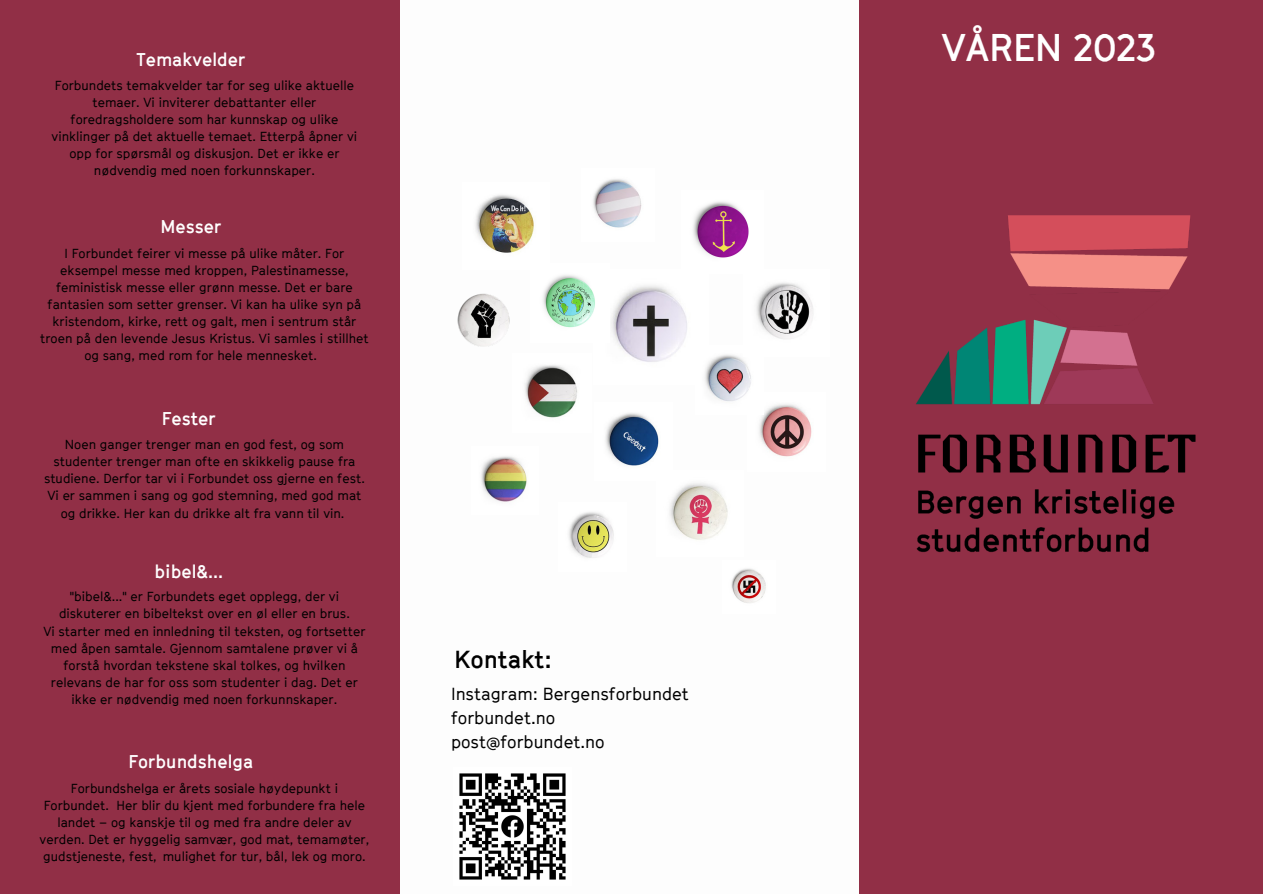
<style>
.page{position:relative;width:1263px;height:894px;background:#fff}
.page>*{position:absolute;margin:0;border:0;box-sizing:border-box;transform-origin:0 0}
.t1{font:700 37.5px "GT Cinetype";color:#fff}
.t2{font:700 24px "GT Cinetype";color:#000}
.t3{font:700 18px "GT Cinetype";color:#fff}
.t4{font:17.1px/23.5px "GT Cinetype";color:#000}
.t5{font:12.75px/17.1px "GT Cinetype";color:#000;text-align:center}
</style>
<div class="page">
<div style="left:859px;top:0;width:404px;height:780px;background:#912f46"></div>
<img style="left:593px;top:179px;width:49px;height:49px">
<img style="left:475px;top:195px;width:59px;height:58px">
<img style="left:759px;top:404px;width:53px;height:53px">
<img style="left:611px;top:285px;width:76px;height:77px">
<img style="left:525px;top:365px;width:52px;height:53px">
<img style="left:731px;top:568px;width:35px;height:35px">
<img style="left:704px;top:354px;width:60px;height:60px">
<img style="left:568px;top:512px;width:46px;height:46px">
<img style="left:743px;top:282px;width:70px;height:74px">
<img style="left:605px;top:413px;width:54px;height:53px">
<img style="left:669px;top:483px;width:59px;height:57px">
<div style="left:0;top:0;width:399px;height:893px;background:#912f46"></div>
<img style="left:457px;top:293px;width:53px;height:54px">
<img style="left:481px;top:456px;width:46px;height:46px">
<img style="left:543px;top:275px;width:52px;height:53px">
<div style="left:859px;top:772px;width:404px;height:121px;background:#912f46"></div>
<img style="left:693px;top:201px;width:56px;height:57px">
<img style="left:916px;top:215px;width:280px;height:337px">
<img style="left:459px;top:773px;width:107px;height:107px">
<h3 class="t3" style="left:136px;top:48px;width:110px">Temakvelder</h3>
<p class="t5" style="left:52px;top:76px;width:307px">Forbundets temakvelder tar for seg ulike aktuelle temaer. Vi inviterer debattanter eller foredragsholdere som har kunnskap og ulike vinklinger på det aktuelle temaet. Etterpå åpner vi opp for spørsmål og diskusjon. Det er ikke er nødvendig med noen forkunnskaper.</p>
<h3 class="t3" style="left:160px;top:215px;width:62px">Messer</h3>
<p class="t5" style="left:40px;top:244px;width:330px">I Forbundet feirer vi messe på ulike måter. For eksempel messe med kroppen, Palestinamesse, feministisk messe eller grønn messe. Det er bare fantasien som setter grenser. Vi kan ha ulike syn på kristendom, kirke, rett og galt, men i sentrum står troen på den levende Jesus Kristus. Vi samles i stillhet og sang, med rom for hele mennesket.</p>
<h3 class="t3" style="left:162px;top:407px;width:56px">Fester</h3>
<p class="t5" style="left:44px;top:435px;width:322px">Noen ganger trenger man en god fest, og som studenter trenger man ofte en skikkelig pause fra studiene. Derfor tar vi i Forbundet oss gjerne en fest.<br>Vi er sammen i sang og god stemning, med god mat og drikke. Her kan du drikke alt fra vann til vin.</p>
<h3 class="t3" style="left:154px;top:560px;width:70px">bibel&amp;...</h3>
<p class="t5" style="left:43px;top:588px;width:324px">"bibel&amp;..." er Forbundets eget opplegg, der vi diskuterer en bibeltekst over en øl eller en brus.<br>Vi starter med en innledning til teksten, og fortsetter med åpen samtale. Gjennom samtalene prøver vi å forstå hvordan tekstene skal tolkes, og hvilken relevans de har for oss som studenter i dag. Det er ikke er nødvendig med noen forkunnskaper.</p>
<h3 class="t3" style="left:129px;top:750px;width:126px">Forbundshelga</h3>
<p class="t5" style="left:40px;top:779px;width:331px">Forbundshelga er årets sosiale høydepunkt i Forbundet. Her blir du kjent med forbundere fra hele landet – og kanskje til og med fra andre deler av verden. Det er hyggelig samvær, god mat, temamøter, gudstjeneste, fest, mulighet for tur, bål, lek og moro.</p>
<h2 class="t2" style="left:454px;top:645px;width:99px">Kontakt:</h2>
<h3 class="t4" style="left:451px;top:682px;width:239px">Instagram: Bergensforbundet forbundet.no post@forbundet.no</h3>
<h1 class="t1" style="left:942px;top:25px;width:216px">VÅREN 2023</h1>
</div>
